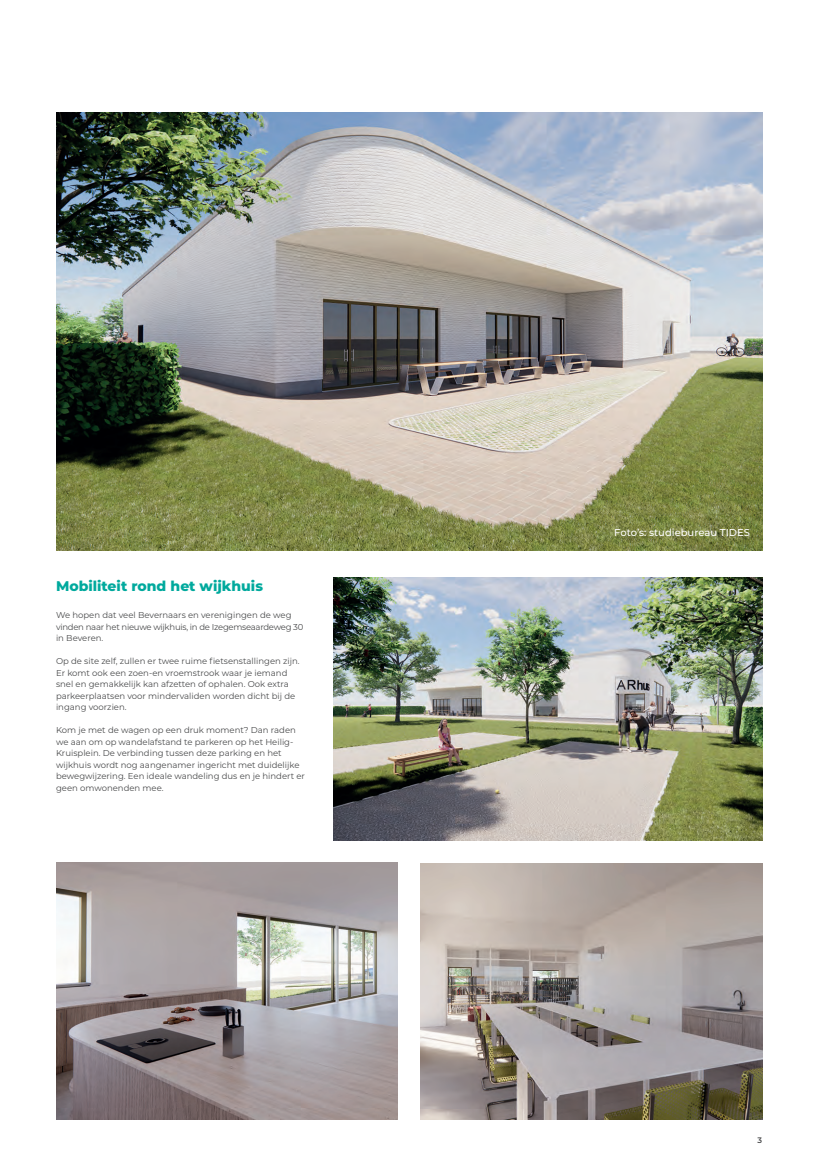
<style>
.page{position:relative;width:820px;height:1176px;background:#fff}
.page>*{position:absolute;margin:0;border:0;box-sizing:border-box;transform-origin:0 0}
.t1{font:800 14px "Montserrat";color:#00a99d}
.t2{font:500 10px "Montserrat";color:#fff}
.t3{font:8.5px/11.5px "Montserrat";color:#494a4b}
.t4{font:600 8px "Montserrat";color:#494a4b}
</style>
<div class="page">
<img style="left:334px;top:577px;width:428px;height:263px">
<img style="left:56px;top:113px;width:706px;height:437px">
<img style="left:56px;top:862px;width:342px;height:257px">
<img style="left:420px;top:863px;width:342px;height:256px">
<h1 class="t1" style="left:56px;top:575px;width:208px">Mobiliteit rond het wijkhuis</h1>
<p class="t3" style="left:56px;top:608px;width:249px">We hopen dat veel Bevernaars en verenigingen de weg vinden naar het nieuwe wijkhuis, in de Izegemseaardeweg 30 in Beveren.</p>
<p class="t3" style="left:56px;top:654px;width:245px">Op de site zelf, zullen er twee ruime fietsenstallingen zijn.<br>Er komt ook een zoen-en vroemstrook waar je iemand snel en gemakkelijk kan afzetten of ophalen. Ook extra parkeerplaatsen voor mindervaliden worden dicht bij de ingang voorzien.</p>
<p class="t3" style="left:56px;top:723px;width:250px">Kom je met de wagen op een druk moment? Dan raden we aan om op wandelafstand te parkeren op het Heilig-Kruisplein. De verbinding tussen deze parking en het wijkhuis wordt nog aangenamer ingericht met duidelijke bewegwijzering. Een ideale wandeling dus en je hindert er geen omwonenden mee.</p>
<p class="t2" style="left:614px;top:525px;width:137px">Foto’s: studiebureau TIDES</p>
<p class="t4" style="left:757px;top:1133px;width:6px">3</p>
</div>
